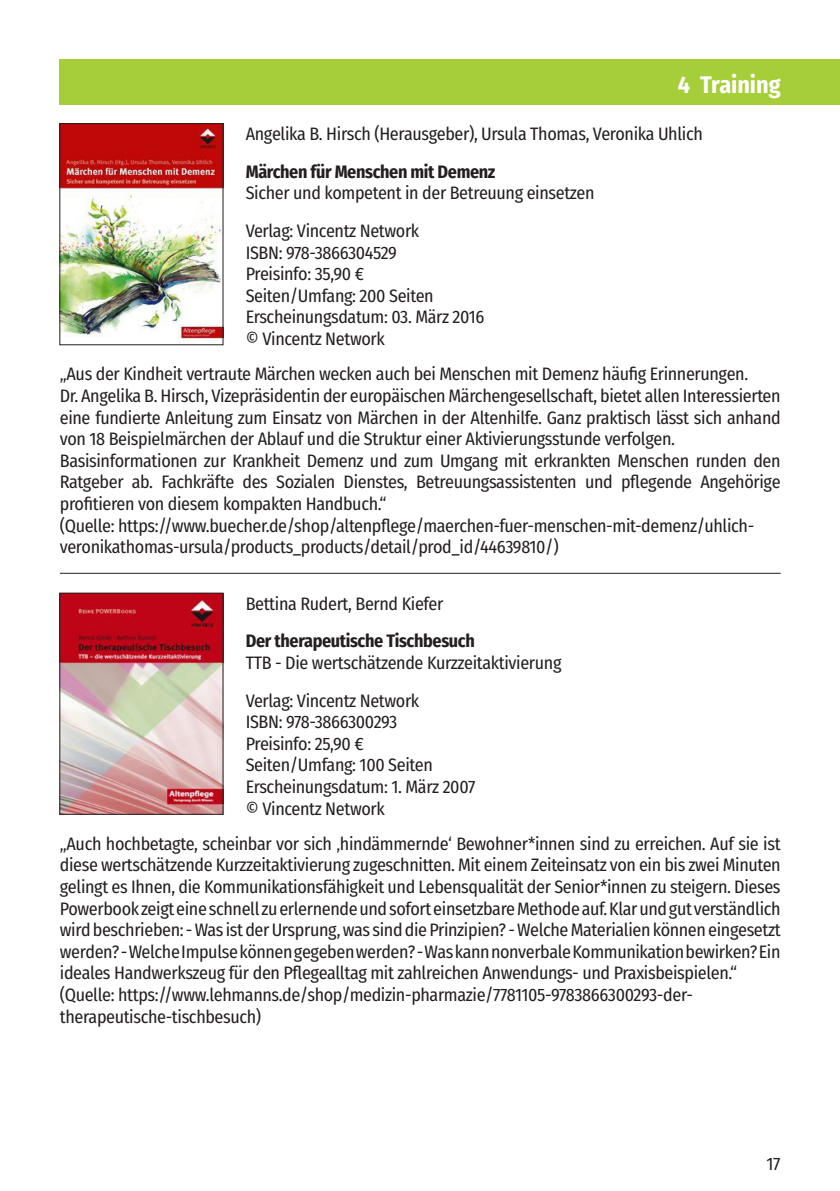
<style>
.page{position:relative;width:840px;height:1191px;background:#fff}
.page>*{position:absolute;margin:0;border:0;box-sizing:border-box;transform-origin:0 0}
.t1{font:700 24px "Fira Sans Condensed";color:#fff}
.t2{font:18px/21.6px "Fira Sans Condensed";letter-spacing:-.02em;color:#231f20}
.t3{font:700 18px "Fira Sans Condensed";letter-spacing:-.02em;color:#231f20}
</style>
<div class="page">
<div style="left:60px;top:60px;width:779px;height:45px;background:#a6ce39"></div>
<img style="left:62px;top:125px;width:159px;height:218px">
<img style="left:62px;top:595px;width:159px;height:217px">
<hr style="left:60px;top:573px;width:720px;height:1px;background:#231f20">
<h1 class="t1" style="left:677px;top:65px;width:104px">4 Training</h1>
<p class="t2" style="left:245px;top:123px;width:458px">Angelika B. Hirsch (Herausgeber), Ursula Thomas, Veronika Uhlich</p>
<p class="t3" style="left:245px;top:156px;width:251px">Märchen für Menschen mit Demenz</p>
<p class="t2" style="left:245px;top:174px;width:350px;line-height:37.6px">Sicher und kompetent in der Betreuung einsetzen<br>Verlag: Vincentz Network</p>
<p class="t2" style="left:245px;top:241px;width:240px">ISBN: 978-3866304529<br>Preisinfo: 35,90 €<br>Seiten/Umfang: 200 Seiten<br>Erscheinungsdatum: 03. März 2016 © Vincentz Network</p>
<p class="t2" style="left:60px;top:363px;width:722px">„Aus der Kindheit vertraute Märchen wecken auch bei Menschen mit Demenz häufig Erinnerungen.<br>Dr. Angelika B. Hirsch, Vizepräsidentin der europäischen Märchengesellschaft, bietet allen Interessierten eine fundierte Anleitung zum Einsatz von Märchen in der Altenhilfe. Ganz praktisch lässt sich anhand von 18 Beispielmärchen der Ablauf und die Struktur einer Aktivierungsstunde verfolgen.<br>Basisinformationen zur Krankheit Demenz und zum Umgang mit erkrankten Menschen runden den Ratgeber ab. Fachkräfte des Sozialen Dienstes, Betreuungsassistenten und pflegende Angehörige profitieren von diesem kompakten Handbuch.“<br>(Quelle: https://www.buecher.de/shop/altenpflege/maerchen-fuer-menschen-mit-demenz/uhlich&shy;veronikathomas-ursula/products_products/detail/prod_id/44639810/)</p>
<p class="t2" style="left:245px;top:592px;width:199px">Bettina Rudert, Bernd Kiefer</p>
<p class="t3" style="left:245px;top:626px;width:230px">Der therapeutische Tischbesuch</p>
<p class="t2" style="left:245px;top:643px;width:317px;line-height:37.6px">TTB - Die wertschätzende Kurzzeitaktivierung<br>Verlag: Vincentz Network</p>
<p class="t2" style="left:245px;top:710px;width:231px">ISBN: 978-3866300293<br>Preisinfo: 25,90 €<br>Seiten/Umfang: 100 Seiten<br>Erscheinungsdatum: 1. März 2007 © Vincentz Network</p>
<p class="t2" style="left:60px;top:832px;width:722px">„Auch hochbetagte, scheinbar vor sich ‚hindämmernde‘ Bewohner*innen sind zu erreichen. Auf sie ist diese wertschätzende Kurzzeitaktivierung zugeschnitten. Mit einem Zeiteinsatz von ein bis zwei Minuten gelingt es Ihnen, die Kommunikationsfähigkeit und Lebensqualität der Senior*innen zu steigern. Dieses Powerbook zeigt eine schnell zu erlernende und sofort einsetzbare Methode auf. Klar und gut verständlich wird beschrieben: - Was ist der Ursprung, was sind die Prinzipien? - Welche Materialien können eingesetzt werden? - Welche Impulse können gegeben werden? - Was kann nonverbale Kommunikation bewirken? Ein ideales Handwerkszeug für den Pflegealltag mit zahlreichen Anwendungs- und Praxisbeispielen.“ (Quelle: https://www.lehmanns.de/shop/medizin-pharmazie/7781105-9783866300293-der&shy;therapeutische-tischbesuch)</p>
<p class="t2" style="left:766px;top:1152px;width:15px">17</p>
</div>
